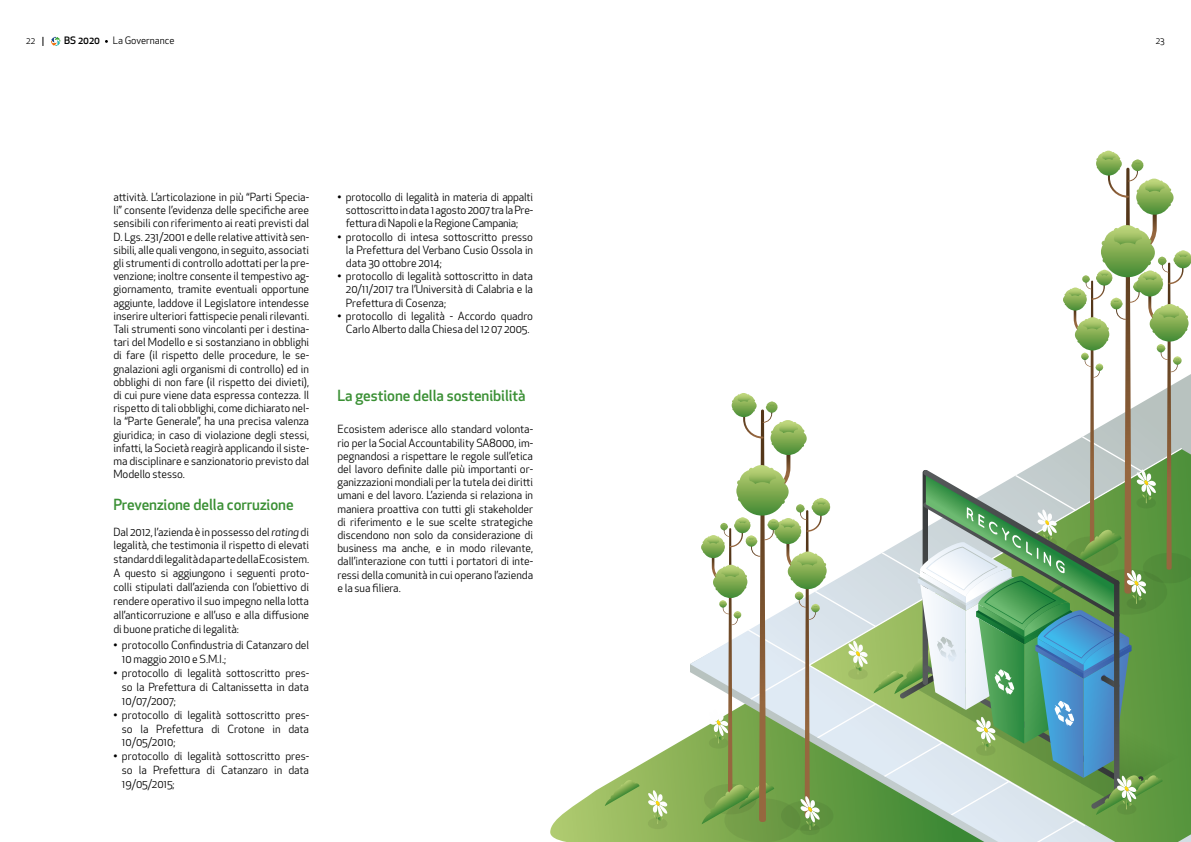
<style>
.page{position:relative;width:1191px;height:842px;background:#fff}
.page>*{position:absolute;margin:0;border:0;box-sizing:border-box;transform-origin:0 0}
.t1{font:500 15px "Apex New";letter-spacing:-.005em;color:#3b9035}
.t2{font:11px/13.2px "Apex New";letter-spacing:-.005em;color:#000;text-align:justify}
.t3{font:10px "Apex New";color:#000}
.t4{font:500 10px "Apex New";color:#000}
.t5{font:9px "Apex New";color:#000}
.s1{font-style:italic}
</style>
<div class="page">
<svg style="left:51px;top:37px;width:9px;height:9px"></svg>
<svg style="left:550px;top:735px;width:140px;height:107px"></svg>
<svg style="left:690px;top:658px;width:11px;height:184px"></svg>
<svg style="left:833px;top:558px;width:358px;height:284px;background:#a1c19b"></svg>
<svg style="left:848px;top:641px;width:19px;height:38px"></svg>
<svg style="left:648px;top:790px;width:19px;height:39px"></svg>
<svg style="left:605px;top:780px;width:34px;height:26px"></svg>
<svg style="left:701px;top:393px;width:132px;height:449px"></svg>
<svg style="left:873px;top:151px;width:318px;height:664px"></svg>
<p class="t5" style="left:26px;top:35px;width:10px">22</p>
<p class="t4" style="left:64px;top:34px;width:38px">BS 2020</p>
<p class="t5" style="left:1155px;top:35px;width:10px">23</p>
<p class="t3" style="left:113px;top:34px;width:63px">La Governance</p>
<p class="t2" style="left:113px;top:190px;width:197px">attività. L’articolazione in più “Parti Specia&shy;li” consente l’evidenza delle specifiche aree sensibili con riferimento ai reati previsti dal D. Lgs. 231/2001 e delle relative attività sen&shy;sibili, alle quali vengono, in seguito, associati gli strumenti di controllo adottati per la pre&shy;venzione; inoltre consente il tempestivo ag&shy;giornamento, tramite eventuali opportune aggiunte, laddove il Legislatore intendesse inserire ulteriori fattispecie penali rilevanti.<br>Tali strumenti sono vincolanti per i destina&shy;tari del Modello e si sostanziano in obblighi di fare (il rispetto delle procedure, le se&shy;gnalazioni agli organismi di controllo) ed in obblighi di non fare (il rispetto dei divieti), di cui pure viene data espressa contezza. Il rispetto di tali obblighi, come dichiarato nel&shy;la “Parte Generale”, ha una precisa valenza giuridica; in caso di violazione degli stessi, infatti, la Società reagirà applicando il siste&shy;ma disciplinare e sanzionatorio previsto dal Modello stesso.</p>
<h1 class="t1" style="left:113px;top:495px;width:182px">Prevenzione della corruzione</h1>
<p class="t2" style="left:113px;top:525px;width:197px;line-height:13.9px">Dal 2012, l’azienda è in possesso del <span class="s1">rating</span> di legalità, che testimonia il rispetto di elevati standard di legalità da parte della Ecosistem.<br>A questo si aggiungono i seguenti proto&shy;colli stipulati dall’azienda con l’obiettivo di rendere operativo il suo impegno nella lotta all’anticorruzione e all’uso e alla diffusione di buone pratiche di legalità:</p>
<p class="t2" style="left:122px;top:638px;width:189px;line-height:13.9px;text-indent:-9px">• protocollo Confindustria di Catanzaro del<br>10 maggio 2010 e S.M.I.;</p>
<p class="t2" style="left:122px;top:666px;width:189px;line-height:13.9px;text-indent:-9px">• protocollo di legalità sottoscritto pres&shy;so la Prefettura di Caltanissetta in data 10/07/2007;</p>
<p class="t2" style="left:122px;top:708px;width:189px;line-height:13.9px;text-indent:-9px">• protocollo di legalità sottoscritto pres&shy;so la Prefettura di Crotone in data 10/05/2010;</p>
<p class="t2" style="left:122px;top:749px;width:189px;line-height:13.9px;text-indent:-9px">• protocollo di legalità sottoscritto pres&shy;so la Prefettura di Catanzaro in data 19/05/2015;</p>
<p class="t2" style="left:346px;top:190px;width:189px;text-indent:-9px">• protocollo di legalità in materia di appalti sottoscritto in data 1 agosto 2007 tra la Pre&shy;fettura di Napoli e la Regione Campania;</p>
<p class="t2" style="left:346px;top:230px;width:189px;text-indent:-9px">• protocollo di intesa sottoscritto presso la Prefettura del Verbano Cusio Ossola in data 30 ottobre 2014;</p>
<p class="t2" style="left:346px;top:270px;width:189px;text-indent:-9px">• protocollo di legalità sottoscritto in data 20/11/2017 tra l’Università di Calabria e la Prefettura di Cosenza;</p>
<p class="t2" style="left:337px;top:309px;width:197px;text-align:center">• protocollo di legalità - Accordo quadro<br>Carlo Alberto dalla Chiesa del 12 07 2005.</p>
<h1 class="t1" style="left:337px;top:386px;width:190px">La gestione della sostenibilità</h1>
<p class="t2" style="left:337px;top:423px;width:197px">Ecosistem aderisce allo standard volonta&shy;rio per la Social Accountability SA8000, im&shy;pegnandosi a rispettare le regole sull’etica del lavoro definite dalle più importanti or&shy;ganizzazioni mondiali per la tutela dei diritti umani e del lavoro. L’azienda si relaziona in maniera proattiva con tutti gli stakeholder di riferimento e le sue scelte strategiche discendono non solo da considerazione di business ma anche, e in modo rilevante, dall’interazione con tutti i portatori di inte&shy;ressi della comunità in cui operano l’azienda e la sua filiera.</p>
</div>
